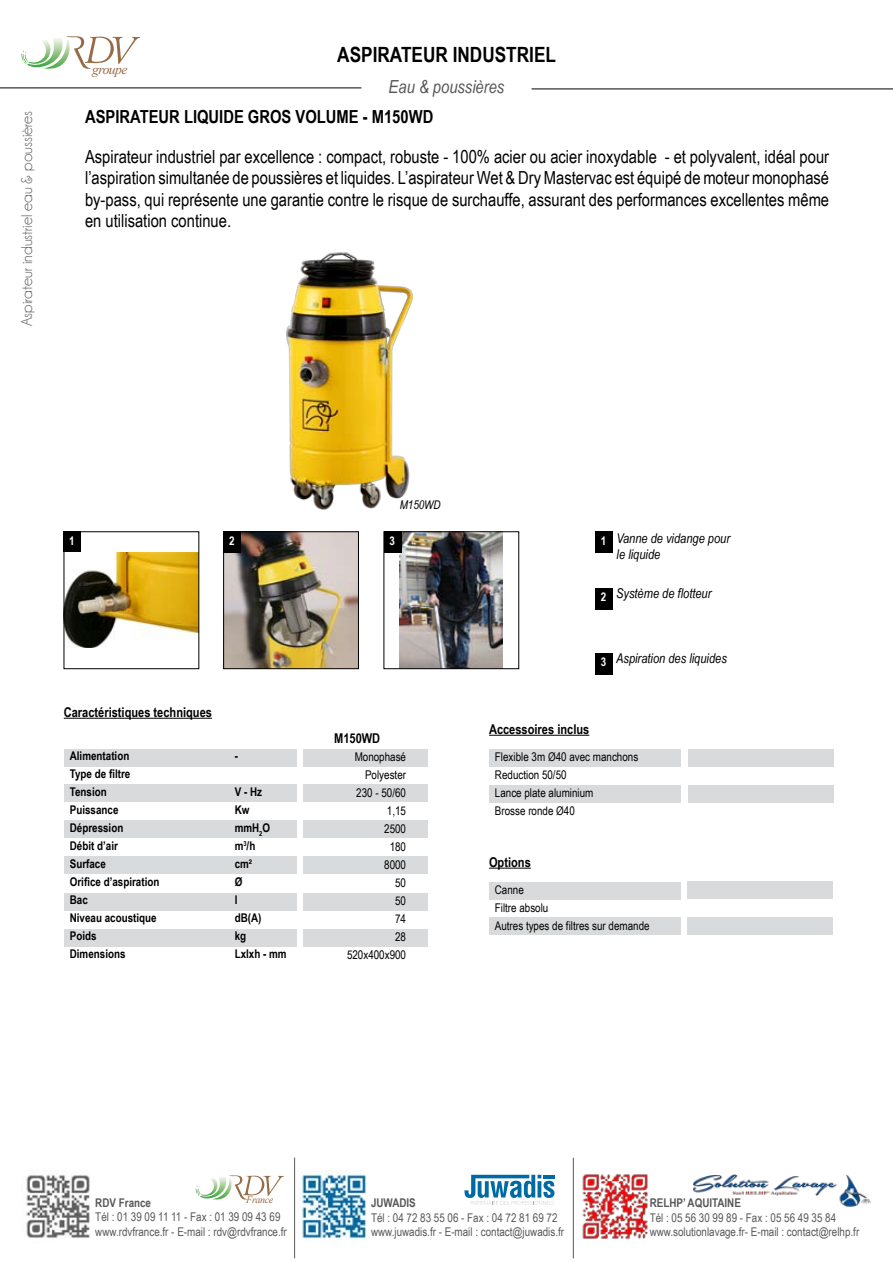
<style>
.page{position:relative;width:893px;height:1263px;background:#fff}
.page>*{position:absolute;margin:0;border:0;box-sizing:border-box;transform-origin:0 0}
.t1{font:700 21px "Arial Narrow";color:#000}
.t2{font:18px/21.6px "Arial Narrow";color:#000;text-align:justify}
.t3{font:700 18px "Arial Narrow";color:#000}
.t4{font:italic 18px "Arial Narrow";color:#58585a}
.t5{font:15.75px "Champagne&Limousines";color:#58585a}
.t6{font:italic 13.5px/16.2px "Arial Narrow";color:#000}
.t7{font:700 13.5px "Arial Narrow";color:#000}
.t8{font:italic 13.5px "Times New Roman";letter-spacing:-.04em;color:#966b45}
.t9{font:700 13.5px "Arial Narrow";color:#000}
.t10{font:12px/14.4px "Arial Narrow";color:#58585a}
.t11{font:12px/18px "Arial Narrow";color:#000}
.t12{font:700 12px/18px "Arial Narrow";color:#000}
.t13{font:700 12px "Arial Narrow";color:#58585a}
.t14{font:700 12px "Arial Narrow";color:#fff}
.t15{font:italic 12px "Arial Narrow";color:#000}
.t16{font:italic 10.05px "Times New Roman";letter-spacing:-.04em;color:#966b45}
</style>
<div class="page">
<svg style="left:67px;top:36px;width:73px;height:33px"></svg>
<img style="left:44px;top:38px;width:29px;height:31px">
<img style="left:27px;top:38px;width:39px;height:30px">
<svg style="left:21px;top:50px;width:7px;height:14px"></svg>
<img style="left:28px;top:40px;width:24px;height:25px">
<hr style="left:0;top:88px;width:361px;height:1px;background:#000">
<hr style="left:531px;top:89px;width:362px;height:1px;background:#000">
<img style="left:26px;top:1174px;width:64px;height:64px">
<img style="left:298px;top:1170px;width:69px;height:69px">
<img style="left:582px;top:1173px;width:66px;height:67px">
<hr style="left:294px;top:1158px;width:1px;height:100px;background:#58585a">
<hr style="left:573px;top:1158px;width:1px;height:100px;background:#58585a">
<svg style="left:229px;top:1175px;width:55px;height:24px"></svg>
<img style="left:212px;top:1177px;width:22px;height:23px">
<img style="left:200px;top:1177px;width:29px;height:22px">
<svg style="left:196px;top:1186px;width:5px;height:10px"></svg>
<img style="left:201px;top:1178px;width:17px;height:19px">
<svg style="left:464px;top:1175px;width:90px;height:30px"></svg>
<img style="left:693px;top:1174px;width:178px;height:33px">
<div style="left:489px;top:749px;width:191px;height:17px;background:#d9dadb"></div>
<div style="left:489px;top:785px;width:191px;height:17px;background:#d9dadb"></div>
<hr style="left:489px;top:735px;width:100px;height:1px;background:#000">
<div style="left:489px;top:882px;width:191px;height:17px;background:#d9dadb"></div>
<div style="left:489px;top:918px;width:191px;height:17px;background:#d9dadb"></div>
<hr style="left:489px;top:868px;width:42px;height:1px;background:#000">
<div style="left:687px;top:882px;width:146px;height:17px;background:#d9dadb"></div>
<div style="left:687px;top:917px;width:146px;height:17px;background:#d9dadb"></div>
<div style="left:688px;top:749px;width:145px;height:17px;background:#d9dadb"></div>
<div style="left:688px;top:786px;width:145px;height:17px;background:#d9dadb"></div>
<img style="left:286px;top:252px;width:127px;height:258px">
<div style="left:595px;top:532px;width:17px;height:21px;background:#000"></div>
<div style="left:595px;top:588px;width:17px;height:22px;background:#000"></div>
<div style="left:595px;top:653px;width:17px;height:21px;background:#000"></div>
<div style="left:64px;top:749px;width:233px;height:17px;background:#d9dadb"></div>
<div style="left:64px;top:784px;width:233px;height:17px;background:#d9dadb"></div>
<div style="left:64px;top:821px;width:233px;height:17px;background:#d9dadb"></div>
<div style="left:64px;top:857px;width:233px;height:17px;background:#d9dadb"></div>
<div style="left:64px;top:893px;width:233px;height:17px;background:#d9dadb"></div>
<div style="left:64px;top:929px;width:233px;height:17px;background:#d9dadb"></div>
<hr style="left:64px;top:718px;width:148px;height:1px;background:#000">
<div style="left:303px;top:749px;width:124px;height:17px;background:#d9dadb"></div>
<div style="left:303px;top:784px;width:124px;height:17px;background:#d9dadb"></div>
<div style="left:303px;top:821px;width:124px;height:17px;background:#d9dadb"></div>
<div style="left:303px;top:857px;width:124px;height:17px;background:#d9dadb"></div>
<div style="left:303px;top:893px;width:124px;height:17px;background:#d9dadb"></div>
<div style="left:303px;top:929px;width:124px;height:17px;background:#d9dadb"></div>
<img style="left:400px;top:533px;width:103px;height:134px">
<div style="left:384px;top:531px;width:135px;height:138px;border:1px solid #000"></div>
<img style="left:225px;top:533px;width:132px;height:134px">
<div style="left:223px;top:531px;width:136px;height:138px;border:1px solid #000"></div>
<div style="left:384px;top:532px;width:17px;height:21px;background:#000"></div>
<div style="left:224px;top:532px;width:17px;height:21px;background:#000"></div>
<div style="left:64px;top:532px;width:17px;height:21px;background:#000"></div>
<img style="left:66px;top:553px;width:131px;height:94px">
<div style="left:64px;top:531px;width:135px;height:138px;border:1px solid #000"></div>
<p class="t8" style="left:92px;top:60px;width:37px">groupe</p>
<p class="t1" style="left:337px;top:39px;width:157px">Aspirateur INDUSTRIE</p>
<p class="t1" style="left:545px;top:39px;width:12px">L</p>
<p class="t4" style="left:389px;top:74px;width:117px">Eau &amp; poussières</p>
<p class="t5" style="left:19px;top:326px;width:217px;rotate:-90deg">Aspirateur industriel eau &amp; poussières</p>
<p class="t3" style="left:85px;top:103px;width:350px">Aspirateur liquide gros volume - M150WD</p>
<p class="t2" style="left:85px;top:145px;width:746px">Aspirateur industriel par excellence : compact, robuste - 100% acier ou acier inoxydable - et polyvalent, idéal pour l’aspiration simultanée de poussières et liquides. L’aspirateur Wet &amp; Dry Mastervac est équipé de moteur monophasé by-pass, qui représente une garantie contre le risque de surchauffe, assurant des performances excellentes même en utilisation continue.</p>
<p class="t15" style="left:400px;top:497px;width:43px">M150WD</p>
<p class="t14" style="left:69px;top:531px;width:7px">1</p>
<p class="t14" style="left:229px;top:531px;width:7px">2</p>
<p class="t14" style="left:390px;top:531px;width:7px">3</p>
<p class="t7" style="left:64px;top:702px;width:150px">Caractéristiques techniques</p>
<p class="t12" style="left:70px;top:746px;width:91px">Alimentation<br>Type de filtre<br>Tension<br>Puissance<br>Dépression<br>Débit d’air<br>Surface<br>Orifice d’aspiration<br>Bac<br>Niveau acoustique<br>Poids<br>Dimensions</p>
<p class="t12" style="left:235px;top:746px;width:5px">-</p>
<p class="t12" style="left:235px;top:782px;width:53px">V - Hz<br>Kw mmH<sub>2</sub>O m<sup>3</sup>/h<br>cm²<br>Ø<br>l<br>dB(A)<br>kg<br>Lxlxh - mm</p>
<p class="t9" style="left:334px;top:728px;width:48px">M150WD</p>
<p class="t11" style="left:347px;top:748px;width:61px;text-align:right">Monophasé<br>Polyester<br>230 - 50/60<br>1,15<br>2500<br>180<br>8000<br>50<br>50<br>74<br>28<br>520x400x900</p>
<p class="t14" style="left:601px;top:531px;width:7px">1</p>
<p class="t14" style="left:601px;top:588px;width:7px">2</p>
<p class="t6" style="left:617px;top:530px;width:115px">Vanne de vidange pour le liquide</p>
<p class="t6" style="left:616px;top:585px;width:97px">Système de flotteur</p>
<p class="t14" style="left:601px;top:653px;width:7px">3</p>
<p class="t6" style="left:616px;top:650px;width:112px">Aspiration des liquides</p>
<p class="t7" style="left:489px;top:719px;width:102px">Accessoires inclus</p>
<p class="t11" style="left:495px;top:747px;width:145px">Flexible 3m Ø40 avec manchons<br>Reduction 50/50<br>Lance plate aluminium<br>Brosse ronde Ø40</p>
<p class="t7" style="left:489px;top:852px;width:43px">Options</p>
<p class="t11" style="left:495px;top:880px;width:156px">Canne<br>Filtre absolu<br>Autres types de filtres sur demande</p>
<p class="t16" style="left:246px;top:1193px;width:28px">France</p>
<p class="t13" style="left:95px;top:1194px;width:57px">RDV France</p>
<p class="t10" style="left:95px;top:1209px;width:193px">Tél : 01 39 09 11 11 - Fax : 01 39 09 43 69 www.rdvfrance.fr - E-mail : rdv@rdvfrance.fr</p>
<p class="t13" style="left:371px;top:1194px;width:41px">JUWADIS</p>
<p class="t10" style="left:371px;top:1210px;width:195px">Tél : 04 72 83 55 06 - Fax : 04 72 81 69 72 www.juwadis.fr - E-mail : contact@juwadis.fr</p>
<p class="t13" style="left:650px;top:1194px;width:52px">RELHP’ AQUIT</p>
<p class="t13" style="left:717px;top:1194px;width:24px">AINE</p>
<p class="t10" style="left:650px;top:1210px;width:211px">Tél : 05 56 30 99 89 - Fax : 05 56 49 35 84 www.solutionlavage.fr- E-mail : contact@relhp.fr</p>
</div>
